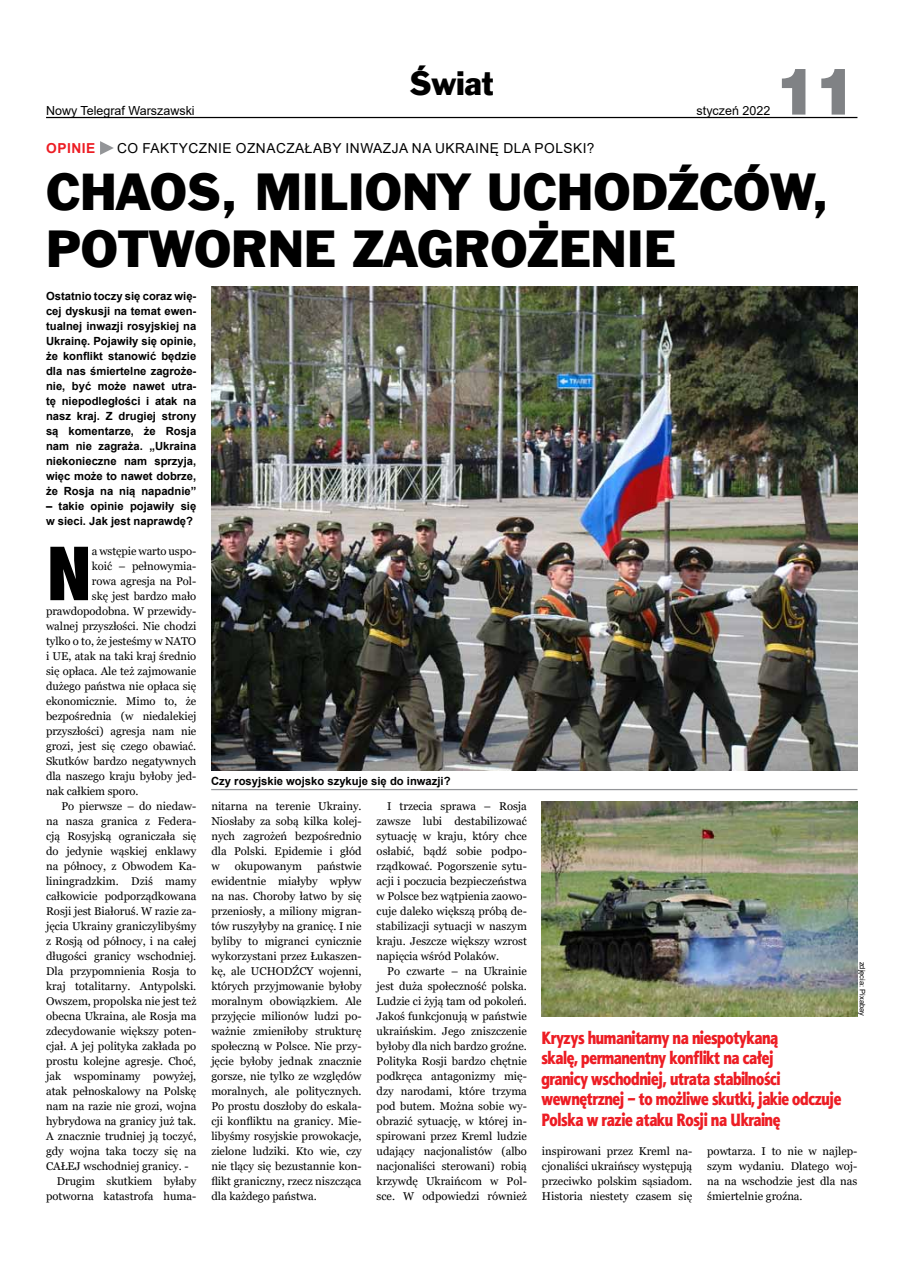
<style>
.page{position:relative;width:900px;height:1276px;background:#fff}
.page>*{position:absolute;margin:0;border:0;box-sizing:border-box;transform-origin:0 0}
.t1{font:800 70.88px "Fujiyama";color:#000}
.t2{font:65px "Swis 721 Blk EU";color:#808285}
.t3{font:47.75px/57.2px "Frank Goth EU";color:#000}
.t4{font:31px "Frank Goth EU";color:#000}
.t5{font:17.88px/20.6px "Aerton Cnd TTEFN Black";letter-spacing:-.015em;color:#ed1d24}
.t6{font:13.75px "Arial";letter-spacing:.035em;color:#000}
.t7{font:700 13.75px "Arial";letter-spacing:.035em;color:#ed1d24}
.t8{font:12.5px "Arial";color:#000}
.t9{font:11.25px/15px "Georgia";color:#000;text-align:justify}
.t10{font:700 11.25px/15px "Arial";color:#000;text-align:justify}
.t11{font:7.5px "Arial";color:#000}
.s1{font-family:"Impact";font-weight:400;color:#939598}
.s2{font-weight:400;color:#000}
</style>
<div class="page">
<hr style="left:46px;top:117px;width:811px;height:1px;background:#000">
<img style="left:211px;top:287px;width:646px;height:484px">
<hr style="left:211px;top:789px;width:646px;height:1px;background:#939598">
<svg style="left:100px;top:141px;width:14px;height:14px"></svg>
<img style="left:541px;top:801px;width:316px;height:216px">
<p class="t8" style="left:46px;top:102px;width:150px">NOWY TELEGRAF WARSZAWSKI</p>
<h3 class="t4" style="left:410px;top:64px;width:86px">ŚWIAT</h3>
<p class="t7" style="left:46px;top:138px;width:106px">OPINIE <span class="s1">►</span> <span class="s2">CO FAK</span></p>
<p class="t6" style="left:170px;top:138px;width:28px">TYCZNIE</p>
<p class="t6" style="left:236px;top:138px;width:11px">OZNACZAŁA</p>
<p class="t6" style="left:323px;top:138px;width:33px">BY INWAZJA</p>
<p class="t6" style="left:412px;top:138px;width:43px">NA UKRAIN</p>
<p class="t6" style="left:490px;top:138px;width:24px">Ę DLA</p>
<p class="t6" style="left:535px;top:138px;width:19px">POLSKI</p>
<p class="t6" style="left:587px;top:138px;width:9px">?</p>
<p class="t8" style="left:697px;top:102px;width:75px">STYCZEŃ 2022</p>
<h2 class="t2" style="left:775px;top:50px;width:84px">11</h2>
<h3 class="t3" style="left:46px;top:168px;width:784px">CHAOS , MILIONY UCHODŹCÓW,<br>POTWORN E ZAGROŻEN IE</h3>
<p class="t10" style="left:46px;top:289px;width:152px">Ostatnio toczy się coraz wię&shy;cej dyskusji na temat ewen&shy;tualnej inwazji rosyjskiej na Ukrainę. Pojawiły się opinie, że konflikt stanowić będzie dla nas śmiertelne zagroże&shy;nie, być może nawet utra&shy;tę niepodległości i atak na nasz kraj. Z drugiej strony są komentarze, że Rosja nam nie zagraża. „Ukraina niekonieczne nam sprzyja, więc może to nawet dobrze, że Rosja na nią napadnie”</p>
<p class="t10" style="left:46px;top:499px;width:152px">– takie opinie pojawiły się w sieci. Jak jest naprawdę?</p>
<h1 class="t1" style="left:46px;top:526px;width:48px">N</h1>
<p class="t9" style="left:92px;top:544px;width:106px">a wstępie warto uspo-</p>
<p class="t9" style="left:92px;top:559px;width:106px">koić – pełnowymia-</p>
<p class="t9" style="left:92px;top:574px;width:106px">rowa agresja na Pol-</p>
<p class="t9" style="left:92px;top:589px;width:106px">skę jest bardzo mało</p>
<p class="t9" style="left:46px;top:604px;width:152px">prawdopodobna. W przewidy-</p>
<p class="t9" style="left:46px;top:619px;width:152px">walnej przyszłości. Nie chodzi</p>
<p class="t9" style="left:46px;top:634px;width:152px">tylko o to, że jesteśmy w NATO</p>
<p class="t9" style="left:46px;top:649px;width:152px">i UE, atak na taki kraj średnio</p>
<p class="t9" style="left:46px;top:664px;width:152px">się opłaca. Ale też zajmowanie</p>
<p class="t9" style="left:46px;top:679px;width:152px">dużego państwa nie opłaca się</p>
<p class="t9" style="left:46px;top:694px;width:152px">ekonomicznie. Mimo to, że</p>
<p class="t9" style="left:46px;top:709px;width:152px">bezpośrednia (w niedalekiej</p>
<p class="t9" style="left:46px;top:724px;width:152px">przyszłości) agresja nam nie</p>
<p class="t9" style="left:46px;top:739px;width:152px">grozi, jest się czego obawiać.</p>
<p class="t9" style="left:46px;top:754px;width:152px">Skutków bardzo negatywnych</p>
<p class="t9" style="left:46px;top:769px;width:152px">dla naszego kraju byłoby jed-</p>
<p class="t9" style="left:46px;top:784px;width:94px">nak całkiem sporo.</p>
<p class="t9" style="left:61px;top:799px;width:136px">Po pierwsze – do niedaw-</p>
<p class="t9" style="left:46px;top:814px;width:152px">na nasza granica z Federa-</p>
<p class="t9" style="left:46px;top:829px;width:152px">cją Rosyjską ograniczała się</p>
<p class="t9" style="left:46px;top:844px;width:152px">do jedynie wąskiej enklawy</p>
<p class="t9" style="left:46px;top:859px;width:152px">na północy, z Obwodem Ka-</p>
<p class="t9" style="left:46px;top:874px;width:152px">liningradzkim. Dziś mamy</p>
<p class="t9" style="left:46px;top:889px;width:152px">całkowicie podporządkowana</p>
<p class="t9" style="left:46px;top:904px;width:152px">Rosji jest Białoruś. W razie za-</p>
<p class="t9" style="left:46px;top:919px;width:152px">jęcia Ukrainy graniczylibyśmy</p>
<p class="t9" style="left:46px;top:934px;width:152px">z Rosją od północy, i na całej</p>
<p class="t9" style="left:46px;top:949px;width:152px">długości granicy wschodniej.</p>
<p class="t9" style="left:46px;top:964px;width:152px">Dla przypomnienia Rosja to</p>
<p class="t9" style="left:46px;top:979px;width:152px">kraj totalitarny. Antypolski.</p>
<p class="t9" style="left:46px;top:994px;width:152px">Owszem, propolska nie jest też</p>
<p class="t9" style="left:46px;top:1009px;width:152px">obecna Ukraina, ale Rosja ma</p>
<p class="t9" style="left:46px;top:1024px;width:152px">zdecydowanie większy poten-</p>
<p class="t9" style="left:46px;top:1039px;width:152px">cjał. A jej polityka zakłada po</p>
<p class="t9" style="left:46px;top:1054px;width:152px">prostu kolejne agresje. Choć,</p>
<p class="t9" style="left:46px;top:1069px;width:152px">jak wspominamy powyżej,</p>
<p class="t9" style="left:46px;top:1084px;width:152px">atak pełnoskalowy na Polskę</p>
<p class="t9" style="left:46px;top:1099px;width:152px">nam na razie nie grozi, wojna</p>
<p class="t9" style="left:46px;top:1114px;width:152px">hybrydowa na granicy już tak.</p>
<p class="t9" style="left:46px;top:1129px;width:152px">A znacznie trudniej ją toczyć,</p>
<p class="t9" style="left:46px;top:1144px;width:152px">gdy wojna taka toczy się na</p>
<p class="t9" style="left:46px;top:1159px;width:144px">CAŁEJ wschodniej granicy. -</p>
<p class="t9" style="left:57px;top:1174px;width:141px">Drugim skutkiem byłaby</p>
<p class="t9" style="left:46px;top:1189px;width:152px">potworna katastrofa huma-</p>
<p class="t10" style="left:211px;top:774px;width:241px">Czy rosyjskie wojsko szykuje się do inwazji?</p>
<p class="t9" style="left:211px;top:799px;width:152px">nitarna na terenie Ukrainy.<br>Niosłaby za sobą kilka kolej&shy;nych zagrożeń bezpośrednio dla Polski. Epidemie i głód w</p>
<p class="t9" style="left:377px;top:799px;width:152px;text-indent:11px">I trzecia sprawa – Rosja zawsze lubi destabilizować sytuację w kraju, który chce osłabić, bądź sobie podpo&shy;rządkować. Pogorszenie sytu&shy;acji i poczucia bezpieczeństwa w Polsce bez wątpienia zaowo&shy;cuje daleko większą próbą de&shy;stabilizacji sytuacji w naszym kraju. Jeszcze większy wzrost napięcia wśród Polaków.</p>
<p class="t9" style="left:377px;top:964px;width:152px;text-indent:11px">Po czwarte – na Ukrainie jest duża społeczność polska.<br>Ludzie ci żyją tam od pokoleń.<br>Jakoś funkcjonują w państwie ukraińskim. Jego zniszczenie byłoby dla nich bardzo groźne.<br>Polityka Rosji bardzo chętnie podkręca antagonizmy mię&shy;dzy narodami, które trzyma pod butem. Można sobie wy&shy;obrazić sytuację, w której in&shy;spirowani przez Kreml ludzie udający nacjonalistów (albo nacjonaliści sterowani) robią krzywdę Ukraińcom w Pol&shy;sce. W odpowiedzi również</p>
<p class="t9" style="left:235px;top:859px;width:69px">okupowanym</p>
<p class="t9" style="left:211px;top:859px;width:152px;text-indent:106px">państwie ewidentnie miałyby wpływ na nas. Choroby łatwo by się przeniosły, a miliony migran&shy;tów ruszyłyby na granicę. I nie byliby to migranci cynicznie wykorzystani przez Łukaszen&shy;kę, ale UCHODŹCY wojenni, których przyjmowanie byłoby moralnym obowiązkiem. Ale przyjęcie milionów ludzi po&shy;ważnie zmieniłoby strukturę społeczną w Polsce. Nie przy&shy;jęcie byłoby jednak znacznie gorsze, nie tylko ze względów moralnych, ale politycznych.<br>Po prostu doszłoby do eskala&shy;cji konfliktu na granicy. Mie&shy;libyśmy rosyjskie prowokacje, zielone ludziki. Kto wie, czy nie tlący się bezustannie kon&shy;flikt graniczny, rzecz niszcząca dla każdego państwa.</p>
<p class="t11" style="left:868px;top:961px;width:56px;rotate:90deg">ZDJĘCIA: PIXABAY</p>
<h3 class="t5" style="left:541px;top:1027px;width:301px">Kryzys humanitarny na niespotykaną<br>skalę, permanentny konflikt na całej<br>granicy wschodniej, utrata stabilności wewnętrznej – to możliwe skutki, jakie odczuje Polska w razie ataku Rosji na Ukrainę</h3>
<p class="t9" style="left:542px;top:1143px;width:152px">inspirowani przez Kreml na&shy;cjonaliści ukraińscy występują przeciwko polskim sąsiadom.<br>Historia niestety czasem się</p>
<p class="t9" style="left:707px;top:1143px;width:152px">powtarza. I to nie w najlep&shy;szym wydaniu. Dlatego woj&shy;na na wschodzie jest dla nas śmiertelnie groźna.</p>
</div>
